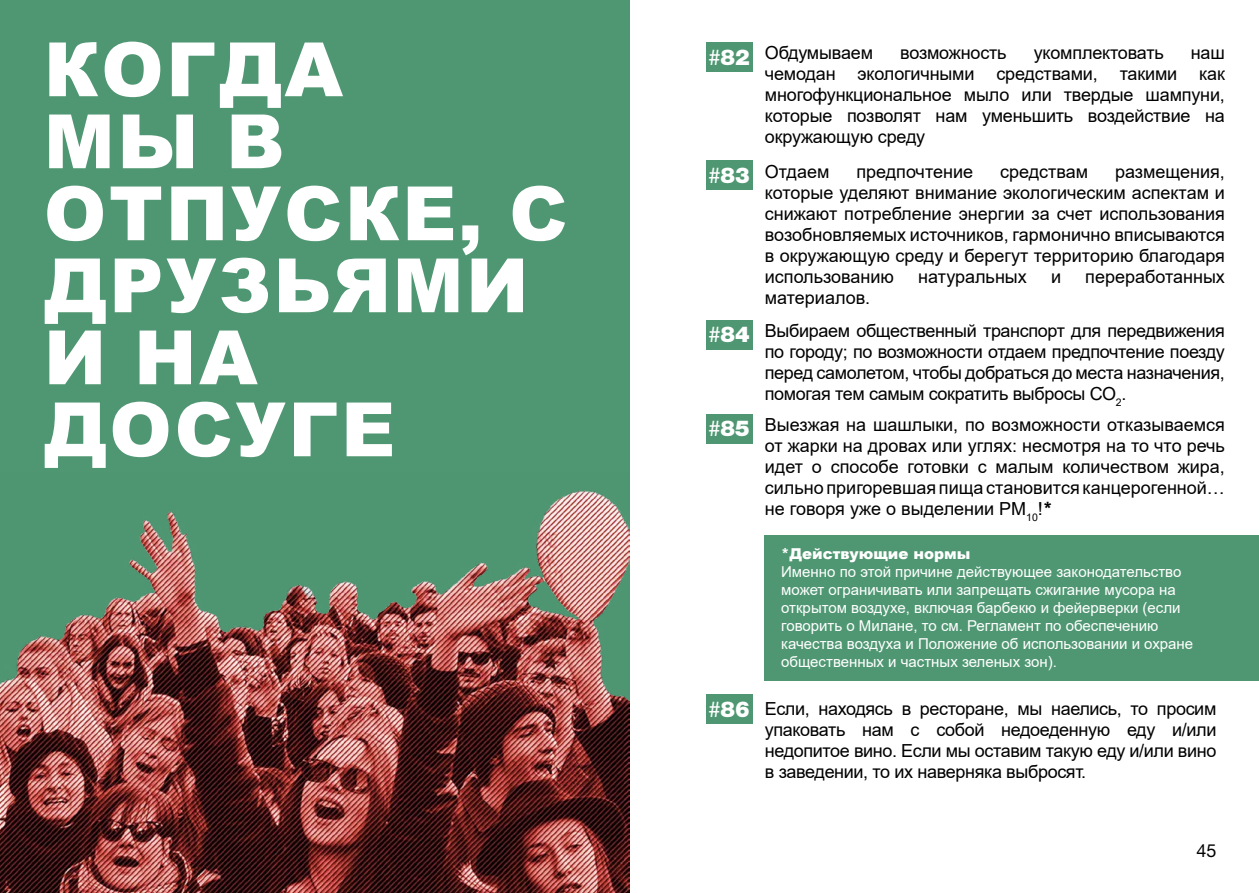
<style>
.page{position:relative;width:1259px;height:893px;background:#fff}
.page>*{position:absolute;margin:0;border:0;box-sizing:border-box;transform-origin:0 0}
.t1{font:900 75px/72px "Arial";letter-spacing:.035em;color:#fff}
.t2{font:900 21.9px "Helvetica Neue LT Std";color:#fff}
.t3{font:18px/21px "Arial";letter-spacing:-.01em;color:#000;text-align:justify}
.t4{font:18px "Helvetica Neue LT Std";color:#000}
.t5{font:15px/18px "Arial";color:#fff}
.t6{font:900 15px "Arial";color:#fff}
.s1{font-weight:400}
.s2{font-weight:900}
</style>
<div class="page">
<div style="left:0;top:0;width:629px;height:893px;background:#4f9772"></div>
<div style="left:706px;top:43px;width:46px;height:29px;background:#4f9772"></div>
<div style="left:706px;top:160px;width:46px;height:30px;background:#4f9772"></div>
<div style="left:706px;top:320px;width:46px;height:30px;background:#4f9772"></div>
<div style="left:706px;top:415px;width:46px;height:29px;background:#4f9772"></div>
<div style="left:706px;top:694px;width:46px;height:29px;background:#4f9772"></div>
<div style="left:765px;top:535px;width:494px;height:146px;background:#4f9772"></div>
<img style="left:0;top:490px;width:629px;height:403px">
<h1 class="t1" style="left:44px;top:31px;width:525px">КОГДА<br>МЫ В<br>ОТПУСКЕ, С<br>ДРУЗЬЯМИ<br>И НА<br>ДОСУГЕ</h1>
<p class="t3" style="left:765px;top:42px;width:110px">Обдумываем</p>
<p class="t3" style="left:900px;top:42px;width:108px">возможность</p>
<p class="t3" style="left:1033px;top:42px;width:132px">укомплектовать</p>
<p class="t2" style="left:708px;top:44px;width:43px"><span class="s1">#</span>82</p>
<p class="t3" style="left:765px;top:42px;width:461px;text-indent:426px">наш чемодан экологичными средствами, такими как многофункциональное мыло или твердые шампуни, которые позволят нам уменьшить воздействие на окружающую среду</p>
<p class="t3" style="left:765px;top:161px;width:66px">Отдаем</p>
<p class="t3" style="left:856px;top:161px;width:118px">предпочтение</p>
<p class="t3" style="left:1000px;top:161px;width:90px">средствам</p>
<p class="t2" style="left:708px;top:162px;width:43px"><span class="s1">#</span>83</p>
<p class="t3" style="left:765px;top:161px;width:461px;text-indent:350px">размещения, которые уделяют внимание экологическим аспектам и снижают потребление энергии за счет использования возобновляемых источников, гармонично вписываются в окружающую среду и берегут территорию благодаря использованию</p>
<p class="t3" style="left:918px;top:266px;width:110px">натуральных</p>
<p class="t3" style="left:1051px;top:266px;width:12px">и</p>
<p class="t3" style="left:1085px;top:266px;width:141px">переработанных</p>
<p class="t3" style="left:765px;top:281px;width:461px;line-height:33px">материалов.<br>Выбираем общественный транспорт для передвижения</p>
<p class="t3" style="left:765px;top:341px;width:461px">по городу; по возможности отдаем предпочтение поезду перед самолетом, чтобы добраться до места назначения, помогая тем самым сократить выбросы CO<sub>2</sub>.</p>
<p class="t3" style="left:765px;top:414px;width:461px">Выезжая на шашлыки, по возможности отказываемся от жарки на дровах или углях: несмотря на то что речь идет о способе готовки с малым количеством жира, сильно пригоревшая пища становится канцерогенной… не говоря уже о выделении PM<sub>10</sub>!<span class="s2">*</span></p>
<p class="t2" style="left:708px;top:321px;width:43px"><span class="s1">#</span>84</p>
<p class="t2" style="left:708px;top:415px;width:43px"><span class="s1">#</span>85</p>
<p class="t2" style="left:708px;top:696px;width:43px"><span class="s1">#</span>86</p>
<p class="t6" style="left:781px;top:542px;width:191px">*Действующие нормы</p>
<p class="t5" style="left:781px;top:562px;width:413px">Именно по этой причине действующее законодательство может ограничивать или запрещать сжигание мусора на открытом воздухе, включая барбекю и фейерверки (если говорить о Милане, то см. Регламент по обеспечению качества воздуха и Положение об использовании и охране общественных и частных зеленых зон).</p>
<p class="t3" style="left:765px;top:698px;width:453px">Если, находясь в ресторане, мы наелись, то просим упаковать нам с собой недоеденную еду и/или недопитое вино. Если мы оставим такую еду и/или вино в заведении, то их наверняка выбросят.</p>
<p class="t4" style="left:1196px;top:840px;width:22px">45</p>
</div>
